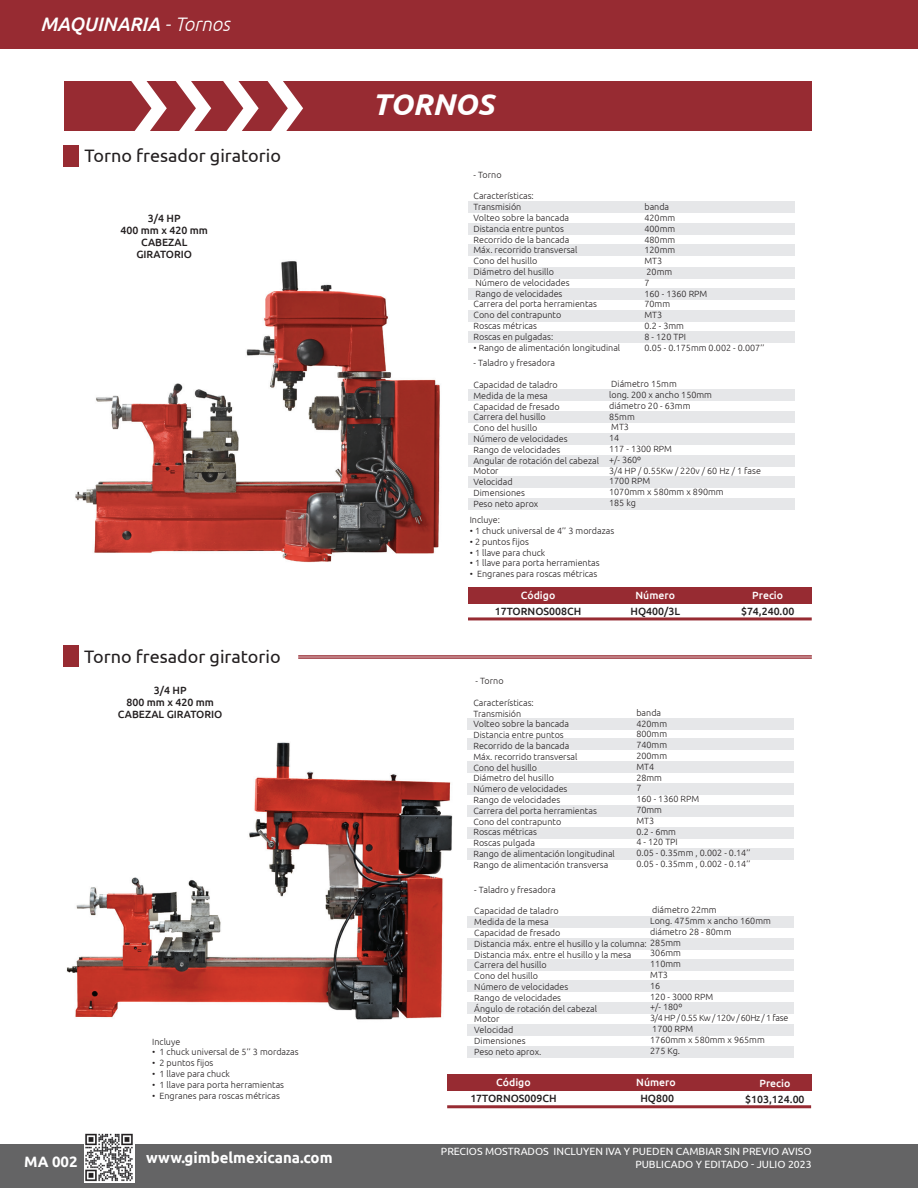
<style>
.page{position:relative;width:918px;height:1188px;background:#fff}
.page>*{position:absolute;margin:0;border:0;box-sizing:border-box;transform-origin:0 0}
.t1{font:italic 700 30px "Ubuntu";color:#fff}
.t2{font:italic 500 19.5px "Ubuntu";color:#fff}
.t3{font:18px "Ubuntu";color:#231f20}
.t4{font:700 15px "Ubuntu";color:#fff}
.t5{font:500 10.5px/12px "Ubuntu";color:#231f20;text-align:center}
.t6{font:10.5px "Ubuntu";color:#fff}
.t7{font:500 10.5px "Ubuntu";color:#fff}
.t8{font:300 9px/10.8px "Ubuntu";color:#231f20}
.s1{font-weight:300}
</style>
<div class="page">
<hr style="left:917px;top:0;width:1px;height:49px;background:#972b32">
<div style="left:0;top:0;width:917px;height:49px;background:#972b32"></div>
<div style="left:0;top:1145px;width:917px;height:43px;background:#646465"></div>
<img style="left:84px;top:1133px;width:50px;height:49px">
<img style="left:66px;top:742px;width:387px;height:278px">
<div style="left:468px;top:588px;width:344px;height:16px;background:#972b32"></div>
<div style="left:64px;top:645px;width:15px;height:22px;background:#972b32"></div>
<div style="left:469px;top:201px;width:326px;height:11px;background:#e6e7e9"></div>
<div style="left:469px;top:223px;width:326px;height:12px;background:#e6e7e9"></div>
<div style="left:469px;top:244px;width:326px;height:12px;background:#e6e7e9"></div>
<div style="left:469px;top:267px;width:326px;height:11px;background:#e6e7e9"></div>
<div style="left:469px;top:288px;width:326px;height:12px;background:#e6e7e9"></div>
<div style="left:469px;top:310px;width:326px;height:12px;background:#e6e7e9"></div>
<div style="left:469px;top:332px;width:326px;height:11px;background:#e6e7e9"></div>
<div style="left:469px;top:389px;width:326px;height:12px;background:#e6e7e9"></div>
<div style="left:469px;top:411px;width:326px;height:12px;background:#e6e7e9"></div>
<div style="left:469px;top:434px;width:326px;height:11px;background:#e6e7e9"></div>
<div style="left:469px;top:455px;width:326px;height:12px;background:#e6e7e9"></div>
<div style="left:469px;top:476px;width:326px;height:12px;background:#e6e7e9"></div>
<div style="left:469px;top:498px;width:326px;height:12px;background:#e6e7e9"></div>
<div style="left:467px;top:718px;width:327px;height:12px;background:#e6e7e9"></div>
<div style="left:467px;top:738px;width:327px;height:12px;background:#e6e7e9"></div>
<div style="left:467px;top:761px;width:327px;height:11px;background:#e6e7e9"></div>
<div style="left:467px;top:783px;width:327px;height:12px;background:#e6e7e9"></div>
<div style="left:467px;top:805px;width:327px;height:12px;background:#e6e7e9"></div>
<div style="left:467px;top:827px;width:327px;height:11px;background:#e6e7e9"></div>
<div style="left:467px;top:848px;width:327px;height:12px;background:#e6e7e9"></div>
<div style="left:467px;top:916px;width:327px;height:11px;background:#e6e7e9"></div>
<div style="left:467px;top:938px;width:327px;height:12px;background:#e6e7e9"></div>
<div style="left:467px;top:959px;width:327px;height:12px;background:#e6e7e9"></div>
<div style="left:467px;top:981px;width:327px;height:11px;background:#e6e7e9"></div>
<div style="left:467px;top:1002px;width:327px;height:11px;background:#e6e7e9"></div>
<div style="left:467px;top:1024px;width:327px;height:12px;background:#e6e7e9"></div>
<div style="left:467px;top:1046px;width:327px;height:12px;background:#e6e7e9"></div>
<div style="left:447px;top:1075px;width:365px;height:16px;background:#972b32"></div>
<hr style="left:447px;top:1105px;width:364px;height:3px;background:#972b32">
<hr style="left:468px;top:617px;width:344px;height:3px;background:#972b32">
<hr style="left:298px;top:655px;width:514px;height:1px;background:#972b32">
<hr style="left:298px;top:657px;width:514px;height:1px;background:#972b32">
<hr style="left:298px;top:658px;width:514px;height:1px;background:#972b32">
<img style="left:75px;top:261px;width:365px;height:302px">
<div style="left:64px;top:145px;width:15px;height:21px;background:#972b32"></div>
<div style="left:64px;top:81px;width:748px;height:49px;background:#972b32"></div>
<svg style="left:220px;top:81px;width:39px;height:50px"></svg>
<svg style="left:128px;top:81px;width:39px;height:50px"></svg>
<svg style="left:265px;top:81px;width:38px;height:50px"></svg>
<svg style="left:173px;top:81px;width:38px;height:50px"></svg>
<h2 class="t2" style="left:40px;top:12px;width:191px">MAQUINARIA <span class="s1">- Tornos</span></h2>
<h3 class="t3" style="left:84px;top:145px;width:198px">Torno fresador giratorio</h3>
<p class="t5" style="left:121px;top:212px;width:89px">3/4 HP<br>400 mm x 420 mm<br>CABEZAL<br>GIRATORIO</p>
<h3 class="t3" style="left:84px;top:645px;width:198px">Torno fresador giratorio</h3>
<p class="t5" style="left:118px;top:684px;width:106px">3/4 HP<br>800 mm x 420 mm<br>CABEZAL GIRATORIO</p>
<p class="t8" style="left:152px;top:1036px;width:30px">Incluye</p>
<p class="t8" style="left:152px;top:1047px;width:148px">• 1 chuck universal de 5’’ 3 mordazas</p>
<p class="t8" style="left:152px;top:1057px;width:63px">• 2 puntos fijos</p>
<p class="t8" style="left:152px;top:1068px;width:79px">• 1 llave para chuck</p>
<p class="t8" style="left:152px;top:1079px;width:133px">• 1 llave para porta herramientas</p>
<p class="t8" style="left:152px;top:1090px;width:129px">• Engranes para roscas métricas</p>
<h1 class="t1" style="left:372px;top:87px;width:123px">TORNOS</h1>
<p class="t8" style="left:474px;top:169px;width:30px">- Torno</p>
<p class="t8" style="left:474px;top:190px;width:125px">Características:<br>Transmisión<br>Volteo sobre la bancada<br>Distancia entre puntos<br>Recorrido de la bancada<br>Máx. recorrido transversal<br>Cono del husillo<br>Diámetro del husillo<br>Número de velocidades<br>Rango de velocidades<br>Carrera del porta herramientas<br>Cono del contrapunto<br>Roscas métricas<br>Roscas en pulgadas:</p>
<p class="t8" style="left:474px;top:342px;width:148px">• Rango de alimentación longitudinal</p>
<p class="t8" style="left:644px;top:201px;width:122px">banda<br>420mm<br>400mm<br>480mm<br>120mm<br>MT3<br>20mm<br>7<br>160 - 1360 RPM<br>70mm<br>MT3<br>0.2 - 3mm<br>8 - 120 TPI<br>0.05 - 0.175mm 0.002 - 0.007’’</p>
<p class="t8" style="left:609px;top:378px;width:153px">Diámetro 15mm<br>long. 200 x ancho 150mm<br>diámetro 20 - 63mm<br>85mm<br>MT3<br>14<br>117 - 1300 RPM<br>+/- 360º<br>3/4 HP / 0.55Kw / 220v / 60 Hz / 1 fase<br>1700 RPM<br>1070mm x 580mm x 890mm<br>185 kg</p>
<p class="t8" style="left:474px;top:358px;width:83px">- Taladro y fresadora</p>
<p class="t8" style="left:474px;top:379px;width:127px">Capacidad de taladro<br>Medida de la mesa<br>Capacidad de fresado<br>Carrera del husillo<br>Cono del husillo<br>Número de velocidades<br>Rango de velocidades<br>Angular de rotación del cabezal<br>Motor<br>Velocidad<br>Dimensiones<br>Peso neto aprox</p>
<p class="t8" style="left:470px;top:514px;width:32px">Incluye:</p>
<p class="t8" style="left:470px;top:525px;width:146px">• 1 chuck universal de 4’’ 3 mordazas</p>
<p class="t8" style="left:470px;top:536px;width:61px">• 2 puntos fijos</p>
<p class="t8" style="left:470px;top:547px;width:77px">• 1 llave para chuck</p>
<p class="t8" style="left:470px;top:557px;width:131px">• 1 llave para porta herramientas</p>
<p class="t8" style="left:470px;top:568px;width:129px">• Engranes para roscas métricas</p>
<p class="t7" style="left:521px;top:589px;width:36px">Código</p>
<p class="t7" style="left:636px;top:589px;width:41px">Número</p>
<p class="t7" style="left:752px;top:589px;width:32px">Precio</p>
<p class="t5" style="left:495px;top:605px;width:88px">17TORNOS008CH</p>
<p class="t5" style="left:630px;top:605px;width:51px">HQ400/3L</p>
<p class="t5" style="left:741px;top:605px;width:55px">$74,240.00</p>
<p class="t8" style="left:476px;top:675px;width:30px">- Torno</p>
<p class="t8" style="left:473px;top:697px;width:143px">Características:<br>Transmisión<br>Volteo sobre la bancada<br>Distancia entre puntos<br>Recorrido de la bancada<br>Máx. recorrido transversal<br>Cono del husillo<br>Diámetro del husillo<br>Número de velocidades<br>Rango de velocidades<br>Carrera del porta herramientas<br>Cono del contrapunto<br>Roscas métricas<br>Roscas pulgada<br>Rango de alimentación longitudinal<br>Rango de alimentación transversa</p>
<p class="t8" style="left:636px;top:707px;width:116px">banda<br>420mm<br>800mm<br>740mm<br>200mm<br>MT4<br>28mm<br>7<br>160 - 1360 RPM<br>70mm<br>MT3<br>0.2 - 6mm<br>4 - 120 TPI<br>0.05 - 0.35mm , 0.002 - 0.14’’<br>0.05 - 0.35mm , 0.002 - 0.14’’</p>
<p class="t8" style="left:650px;top:904px;width:140px">diámetro 22mm<br>Long. 475mm x ancho 160mm diámetro 28 - 80mm<br>285mm<br>306mm<br>110mm<br>MT3<br>16<br>120 - 3000 RPM<br>+/- 180º<br>3/4 HP / 0.55 Kw / 120v / 60Hz / 1 fase<br>1700 RPM<br>1760mm x 580mm x 965mm<br>275 Kg.</p>
<p class="t5" style="left:745px;top:1093px;width:61px">$103,124.00</p>
<p class="t8" style="left:474px;top:884px;width:83px">- Taladro y fresadora</p>
<p class="t8" style="left:474px;top:906px;width:174px">Capacidad de taladro<br>Medida de la mesa<br>Capacidad de fresado<br>Distancia máx. entre el husillo y la columna:<br>Distancia máx. entre el husillo y la mesa<br>Carrera del husillo<br>Cono del husillo<br>Número de velocidades<br>Rango de velocidades<br>Ángulo de rotación del cabezal<br>Motor<br>Velocidad<br>Dimensiones<br>Peso neto aprox.</p>
<p class="t7" style="left:496px;top:1076px;width:36px">Código</p>
<p class="t7" style="left:636px;top:1076px;width:41px">Número</p>
<p class="t7" style="left:760px;top:1077px;width:32px">Precio</p>
<p class="t5" style="left:470px;top:1092px;width:88px">17TORNOS009CH</p>
<p class="t5" style="left:640px;top:1092px;width:35px">HQ800</p>
<p class="t6" style="left:441px;top:1145px;width:372px">PRECIOS MOSTRADOS INCLUYEN IVA Y PUEDEN CAMBIAR SIN PREVIO AVISO</p>
<h3 class="t4" style="left:24px;top:1152px;width:55px">MA 002</h3>
<h3 class="t4" style="left:146px;top:1149px;width:188px">www.gimbelmexicana.com</h3>
<p class="t6" style="left:635px;top:1158px;width:178px">PUBLICADO Y EDITADO - JULIO 2023</p>
</div>
